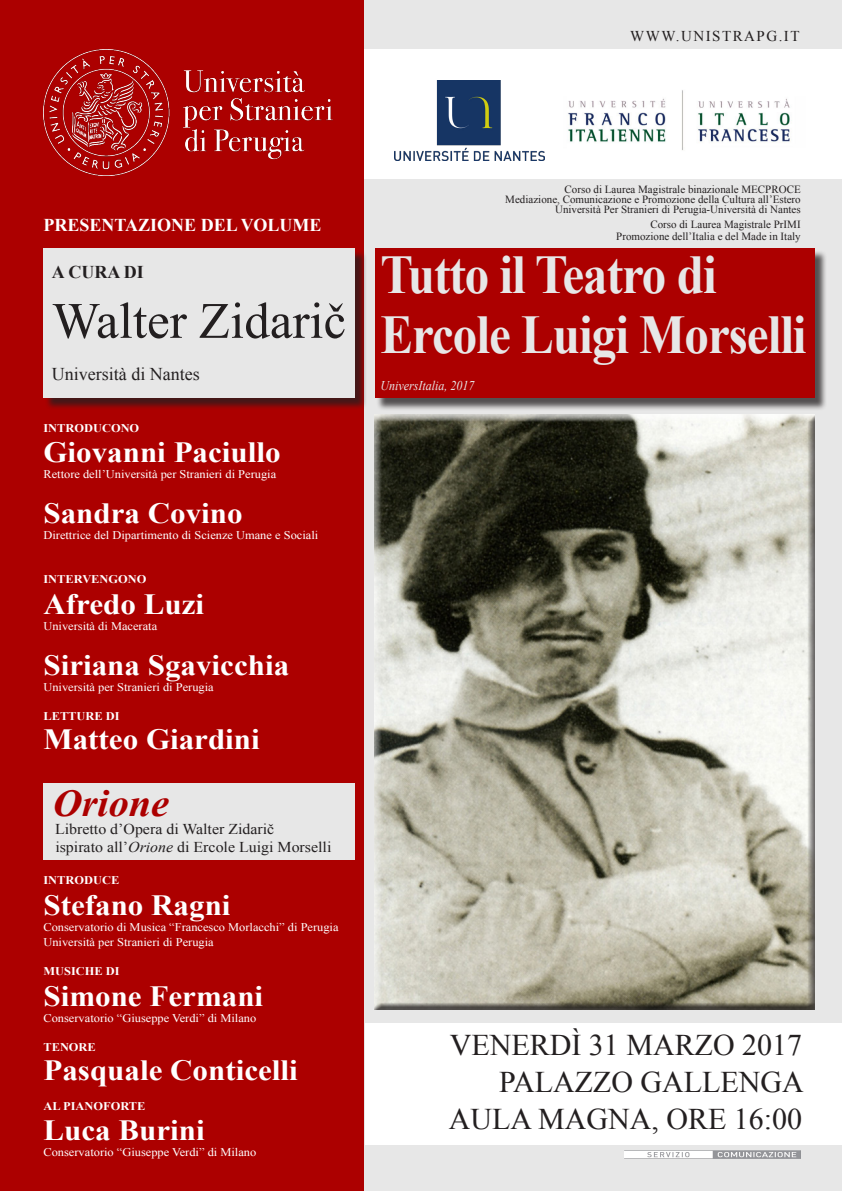
<style>
.page{position:relative;width:842px;height:1191px;background:#fff}
.page>*{position:absolute;margin:0;border:0;box-sizing:border-box;transform-origin:0 0}
.t1{font:700 54.6px "Times New Roman";letter-spacing:-.02em;color:#e7e7e7;scale:.9 1}
.t2{font:51px "Times New Roman";color:#231f20}
.t3{font:italic 700 38px "Times New Roman";color:#ac0000;scale:1.06 1}
.t4{font:30px "Times New Roman";color:#231f20}
.t5{font:700 29.3px "Times New Roman";color:#fff;scale:1.06 1}
.t6{font:700 18px "Times New Roman";color:#fff}
.t7{font:18px "Times New Roman";color:#231f20}
.t8{font:700 18px "Times New Roman";color:#231f20}
.t9{font:15px "Times New Roman";color:#231f20;scale:1.06 1}
.t10{font:15px "Times New Roman";letter-spacing:.1em;color:#231f20}
.t11{font:italic 13.4px "Times New Roman";color:#e7e7e7;scale:.9 1}
.t12{font:11.7px "Times New Roman";color:#fff;scale:1.06 1}
.t13{font:700 11.7px "Times New Roman";color:#fff;scale:1.06 1}
.t14{font:11px "Times New Roman";color:#231f20}
.s1{font-style:italic}
</style>
<div class="page">
<div style="left:0;top:0;width:365px;height:1191px;background:#ac0000"></div>
<div style="left:364px;top:0;width:478px;height:1191px;background:#e7e7e7"></div>
<div style="left:375px;top:415px;width:440px;height:594px;background:#231f20;opacity:.75"></div>
<div style="left:365px;top:49px;width:477px;height:130px;background:#fff"></div>
<div style="left:376px;top:250px;width:451px;height:160px;background:#231f20;opacity:.75"></div>
<div style="left:375px;top:249px;width:439px;height:149px;background:#ac0000"></div>
<img style="left:43px;top:49px;width:289px;height:126px">
<div style="left:365px;top:1022px;width:477px;height:122px;background:#fff"></div>
<img style="left:624px;top:1150px;width:176px;height:8px">
<div style="left:45px;top:250px;width:322px;height:161px;background:#231f20;opacity:.75"></div>
<div style="left:43px;top:249px;width:312px;height:149px;background:#e7e7e7"></div>
<img style="left:394px;top:80px;width:150px;height:81px">
<img style="left:568px;top:90px;width:222px;height:60px">
<div style="left:43px;top:782px;width:312px;height:77px;background:#e7e7e7"></div>
<p class="t10" style="left:630px;top:26px;width:171px">WWW.UNISTRAPG.IT</p>
<p class="t6" style="left:43px;top:213px;width:280px">PRESENTAZIONE DEL VOLUME</p>
<p class="t8" style="left:52px;top:259px;width:94px">A CURA DI</p>
<p class="t2" style="left:52px;top:286px;width:296px">Walter Zidarič</p>
<p class="t7" style="left:52px;top:362px;width:149px">Università di Nantes</p>
<p class="t13" style="left:43px;top:419px;width:92px">INTRODUCONO</p>
<p class="t5" style="left:43px;top:431px;width:225px">Giovanni Paciullo</p>
<p class="t12" style="left:43px;top:466px;width:221px">Rettore dell’Università per Stranieri di Perugia</p>
<p class="t5" style="left:43px;top:493px;width:189px">Sandra Covino</p>
<p class="t12" style="left:43px;top:527px;width:261px">Direttrice del Dipartimento di Scienze Umane e Sociali</p>
<p class="t13" style="left:43px;top:571px;width:99px">INTERVENGONO</p>
<p class="t5" style="left:43px;top:583px;width:153px">Afredo Luzi</p>
<p class="t12" style="left:43px;top:618px;width:109px">Università di Macerata</p>
<p class="t5" style="left:43px;top:645px;width:233px">Siriana Sgavicchia</p>
<p class="t12" style="left:43px;top:679px;width:162px">Università per Stranieri di Perugia</p>
<p class="t13" style="left:43px;top:708px;width:73px">LETTURE DI</p>
<p class="t5" style="left:43px;top:719px;width:206px">Matteo Giardini</p>
<p class="t3" style="left:53px;top:776px;width:111px">Orione</p>
<p class="t9" style="left:55px;top:818px;width:208px">Libretto d’Opera di Walter Zidarič</p>
<p class="t9" style="left:55px;top:836px;width:262px">ispirato all’<span class="s1">Orione</span> di Ercole Luigi Morselli</p>
<p class="t13" style="left:43px;top:872px;width:73px">INTRODUCE</p>
<p class="t5" style="left:43px;top:885px;width:178px">Stefano Ragni</p>
<p class="t12" style="left:43px;top:919px;width:280px">Conservatorio di Musica “Francesco Morlacchi” di Perugia</p>
<p class="t12" style="left:43px;top:934px;width:162px">Università per Stranieri di Perugia</p>
<p class="t13" style="left:43px;top:963px;width:73px">MUSICHE DI</p>
<p class="t5" style="left:43px;top:975px;width:209px">Simone Fermani</p>
<p class="t12" style="left:43px;top:1009px;width:202px">Conservatorio “Giuseppe Verdi” di Milano</p>
<p class="t13" style="left:43px;top:1039px;width:51px">TENORE</p>
<p class="t5" style="left:43px;top:1050px;width:241px">Pasquale Conticelli</p>
<p class="t13" style="left:43px;top:1097px;width:98px">AL PIANOFORTE</p>
<p class="t5" style="left:43px;top:1110px;width:154px">Luca Burini</p>
<p class="t12" style="left:43px;top:1144px;width:202px">Conservatorio “Giuseppe Verdi” di Milano</p>
<p class="t14" style="left:564px;top:181px;width:238px">Corso di Laurea Magistrale binazionale MECPROCE</p>
<p class="t14" style="left:505px;top:191px;width:297px">Mediazione, Comunicazione e Promozione della Cultura all’Estero</p>
<p class="t14" style="left:555px;top:201px;width:247px">Università Per Stranieri di Perugia-Università di Nantes</p>
<p class="t14" style="left:650px;top:216px;width:152px">Corso di Laurea Magistrale PrIMI</p>
<p class="t14" style="left:616px;top:228px;width:186px">Promozione dell’Italia e del Made in Italy</p>
<p class="t1" style="left:381px;top:237px;width:375px">Tutto il Teatro di</p>
<p class="t1" style="left:381px;top:297px;width:475px">Ercole Luigi Morselli</p>
<p class="t11" style="left:381px;top:376px;width:106px">UniversItalia, 2017</p>
<p class="t4" style="left:450px;top:1024px;width:354px">VENERDÌ 31 MARZO 2017</p>
<p class="t4" style="left:499px;top:1062px;width:306px">PALAZZO GALLENGA</p>
<p class="t4" style="left:449px;top:1099px;width:355px">AULA MAGNA, ORE 16:00</p>
</div>
